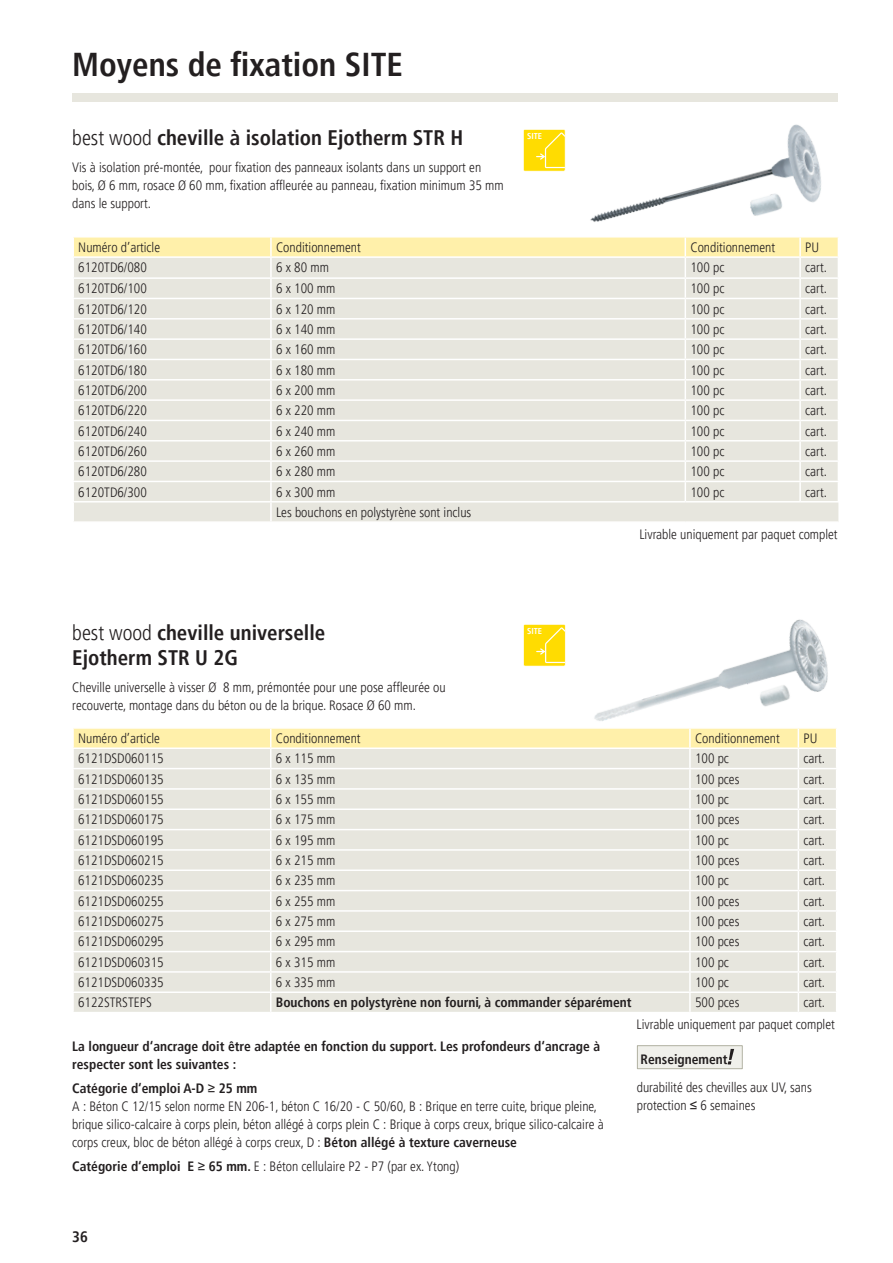
<style>
.page{position:relative;width:893px;height:1263px;background:#fff}
.page>*{position:absolute;margin:0;border:0;box-sizing:border-box;transform-origin:0 0}
.t1{font:700 condensed 33px "Frutiger LT Pro";color:#231f20}
.Eigenschaften_S1{font:700 condensed 21px "Frutiger LT Pro";color:#231f20}
.t2{font:700 condensed 15px "Frutiger LT Pro";color:#231f20}
.t3{font:300 condensed 13.5px/18px "Frutiger LT Pro";color:#231f20}
.t4{font:700 condensed 13.5px/18px "Frutiger LT Pro";color:#231f20}
.t5{font:700 condensed 8.55px "Frutiger LT Pro";color:#fff}
.s1{font-weight:300}
.s2{font-family:"Arial";font-weight:400;font-stretch:normal}
.s3{font-weight:700}
</style>
<div class="page">
<img style="left:590px;top:124px;width:231px;height:98px">
<svg style="left:73px;top:237px;width:766px;height:284px;background:#eae8dd"></svg>
<hr style="left:685px;top:501px;width:115px;height:1px;background:#fff">
<hr style="left:800px;top:501px;width:39px;height:1px;background:#fff">
<div style="left:72px;top:94px;width:766px;height:8px;background:#e7e6de"></div>
<svg style="left:73px;top:728px;width:764px;height:284px;background:#eae8de"></svg>
<img style="left:583px;top:619px;width:254px;height:125px">
<svg style="left:523px;top:624px;width:43px;height:42px;background:#ffe01f"></svg>
<svg style="left:523px;top:129px;width:42px;height:42px;background:#ffdf1a"></svg>
<div style="left:637px;top:1046px;width:105px;height:23px;background:#f0f0eb"></div>
<svg style="left:728px;top:1049px;width:6px;height:15px"></svg>
<div style="left:637px;top:1045px;width:106px;height:24px;border:1px solid #b2b2a3"></div>
<p class="t1" style="left:72px;top:45px;width:332px">Moyens de fixation SITE</p>
<p class="Eigenschaften_S1" style="left:72px;top:125px;width:393px"><span class="s1">best wood</span> cheville à isolation Ejotherm STR H</p>
<p class="t3" style="left:72px;top:158px;width:433px">Vis à isolation pré-montée, pour fixation des panneaux isolants dans un support en bois, Ø 6 mm, rosace Ø 60 mm, fixation affleurée au panneau, fixation minimum 35 mm dans le support.</p>
<p class="t5" style="left:527px;top:131px;width:16px">SITE</p>
<p class="t3" style="left:78px;top:238px;width:83px">Numéro d’article</p>
<p class="t3" style="left:276px;top:238px;width:86px">Conditionnement</p>
<p class="t3" style="left:690px;top:238px;width:86px">Conditionnement</p>
<p class="t3" style="left:805px;top:238px;width:15px">PU</p>
<p class="t3" style="left:78px;top:259px;width:70px">6120TD6/080</p>
<p class="t3" style="left:276px;top:259px;width:54px">6 x 80 mm</p>
<p class="t3" style="left:690px;top:259px;width:35px">100 pc</p>
<p class="t3" style="left:805px;top:259px;width:23px">cart.</p>
<p class="t3" style="left:78px;top:280px;width:70px">6120TD6/100</p>
<p class="t3" style="left:276px;top:280px;width:61px">6 x 100 mm</p>
<p class="t3" style="left:690px;top:280px;width:35px">100 pc</p>
<p class="t3" style="left:805px;top:280px;width:23px">cart.</p>
<p class="t3" style="left:78px;top:300px;width:70px">6120TD6/120</p>
<p class="t3" style="left:276px;top:300px;width:61px">6 x 120 mm</p>
<p class="t3" style="left:690px;top:300px;width:35px">100 pc</p>
<p class="t3" style="left:805px;top:300px;width:23px">cart.</p>
<p class="t3" style="left:78px;top:320px;width:70px">6120TD6/140</p>
<p class="t3" style="left:276px;top:320px;width:61px">6 x 140 mm</p>
<p class="t3" style="left:690px;top:320px;width:35px">100 pc</p>
<p class="t3" style="left:805px;top:320px;width:23px">cart.</p>
<p class="t3" style="left:78px;top:341px;width:70px">6120TD6/160</p>
<p class="t3" style="left:276px;top:341px;width:61px">6 x 160 mm</p>
<p class="t3" style="left:690px;top:341px;width:35px">100 pc</p>
<p class="t3" style="left:805px;top:341px;width:23px">cart.</p>
<p class="t3" style="left:78px;top:361px;width:70px">6120TD6/180</p>
<p class="t3" style="left:276px;top:361px;width:61px">6 x 180 mm</p>
<p class="t3" style="left:690px;top:361px;width:35px">100 pc</p>
<p class="t3" style="left:805px;top:361px;width:23px">cart.</p>
<p class="t3" style="left:78px;top:381px;width:70px">6120TD6/200</p>
<p class="t3" style="left:276px;top:381px;width:61px">6 x 200 mm</p>
<p class="t3" style="left:690px;top:381px;width:35px">100 pc</p>
<p class="t3" style="left:805px;top:381px;width:23px">cart.</p>
<p class="t3" style="left:78px;top:402px;width:70px">6120TD6/220</p>
<p class="t3" style="left:276px;top:402px;width:61px">6 x 220 mm</p>
<p class="t3" style="left:690px;top:402px;width:35px">100 pc</p>
<p class="t3" style="left:805px;top:402px;width:23px">cart.</p>
<p class="t3" style="left:78px;top:422px;width:70px">6120TD6/240</p>
<p class="t3" style="left:276px;top:422px;width:61px">6 x 240 mm</p>
<p class="t3" style="left:690px;top:422px;width:35px">100 pc</p>
<p class="t3" style="left:805px;top:422px;width:23px">cart.</p>
<p class="t3" style="left:78px;top:442px;width:70px">6120TD6/260</p>
<p class="t3" style="left:276px;top:442px;width:61px">6 x 260 mm</p>
<p class="t3" style="left:690px;top:442px;width:35px">100 pc</p>
<p class="t3" style="left:805px;top:442px;width:23px">cart.</p>
<p class="t3" style="left:78px;top:463px;width:70px">6120TD6/280</p>
<p class="t3" style="left:276px;top:463px;width:61px">6 x 280 mm</p>
<p class="t3" style="left:690px;top:463px;width:35px">100 pc</p>
<p class="t3" style="left:805px;top:463px;width:23px">cart.</p>
<p class="t3" style="left:78px;top:483px;width:70px">6120TD6/300</p>
<p class="t3" style="left:276px;top:483px;width:61px">6 x 300 mm</p>
<p class="t3" style="left:690px;top:483px;width:35px">100 pc</p>
<p class="t3" style="left:805px;top:483px;width:23px">cart.</p>
<p class="t3" style="left:276px;top:503px;width:197px">Les bouchons en polystyrène sont inclus</p>
<p class="t3" style="left:639px;top:525px;width:200px">Livrable uniquement par paquet complet</p>
<p class="Eigenschaften_S1" style="left:72px;top:620px;width:255px"><span class="s1">best wood</span> cheville universelle</p>
<p class="Eigenschaften_S1" style="left:72px;top:645px;width:167px">Ejotherm STR U 2G</p>
<p class="t3" style="left:72px;top:678px;width:375px">Cheville universelle à visser Ø 8 mm, prémontée pour une pose affleurée ou recouverte, montage dans du béton ou de la brique. Rosace Ø 60 mm.</p>
<p class="t5" style="left:527px;top:626px;width:16px">SITE</p>
<p class="t3" style="left:78px;top:730px;width:83px">Numéro d’article</p>
<p class="t3" style="left:276px;top:730px;width:86px">Conditionnement</p>
<p class="t3" style="left:695px;top:730px;width:86px">Conditionnement</p>
<p class="t3" style="left:803px;top:730px;width:15px">PU</p>
<p class="t3" style="left:78px;top:750px;width:87px">6121DSD060115</p>
<p class="t3" style="left:276px;top:750px;width:61px">6 x 115 mm</p>
<p class="t3" style="left:695px;top:750px;width:35px">100 pc</p>
<p class="t3" style="left:803px;top:750px;width:23px">cart.</p>
<p class="t3" style="left:78px;top:770px;width:87px">6121DSD060135</p>
<p class="t3" style="left:276px;top:770px;width:61px">6 x 135 mm</p>
<p class="t3" style="left:695px;top:770px;width:46px">100 pces</p>
<p class="t3" style="left:803px;top:770px;width:23px">cart.</p>
<p class="t3" style="left:78px;top:791px;width:87px">6121DSD060155</p>
<p class="t3" style="left:276px;top:791px;width:61px">6 x 155 mm</p>
<p class="t3" style="left:695px;top:791px;width:35px">100 pc</p>
<p class="t3" style="left:803px;top:791px;width:23px">cart.</p>
<p class="t3" style="left:78px;top:811px;width:87px">6121DSD060175</p>
<p class="t3" style="left:276px;top:811px;width:61px">6 x 175 mm</p>
<p class="t3" style="left:695px;top:811px;width:46px">100 pces</p>
<p class="t3" style="left:803px;top:811px;width:23px">cart.</p>
<p class="t3" style="left:78px;top:831px;width:87px">6121DSD060195</p>
<p class="t3" style="left:276px;top:831px;width:61px">6 x 195 mm</p>
<p class="t3" style="left:695px;top:831px;width:35px">100 pc</p>
<p class="t3" style="left:803px;top:831px;width:23px">cart.</p>
<p class="t3" style="left:78px;top:852px;width:87px">6121DSD060215</p>
<p class="t3" style="left:276px;top:852px;width:61px">6 x 215 mm</p>
<p class="t3" style="left:695px;top:852px;width:46px">100 pces</p>
<p class="t3" style="left:803px;top:852px;width:23px">cart.</p>
<p class="t3" style="left:78px;top:872px;width:87px">6121DSD060235</p>
<p class="t3" style="left:276px;top:872px;width:61px">6 x 235 mm</p>
<p class="t3" style="left:695px;top:872px;width:35px">100 pc</p>
<p class="t3" style="left:803px;top:872px;width:23px">cart.</p>
<p class="t3" style="left:78px;top:892px;width:87px">6121DSD060255</p>
<p class="t3" style="left:276px;top:892px;width:61px">6 x 255 mm</p>
<p class="t3" style="left:695px;top:892px;width:46px">100 pces</p>
<p class="t3" style="left:803px;top:892px;width:23px">cart.</p>
<p class="t3" style="left:78px;top:913px;width:87px">6121DSD060275</p>
<p class="t3" style="left:276px;top:913px;width:61px">6 x 275 mm</p>
<p class="t3" style="left:695px;top:913px;width:46px">100 pces</p>
<p class="t3" style="left:803px;top:913px;width:23px">cart.</p>
<p class="t3" style="left:78px;top:933px;width:87px">6121DSD060295</p>
<p class="t3" style="left:276px;top:933px;width:61px">6 x 295 mm</p>
<p class="t3" style="left:695px;top:933px;width:46px">100 pces</p>
<p class="t3" style="left:803px;top:933px;width:23px">cart.</p>
<p class="t3" style="left:78px;top:953px;width:87px">6121DSD060315</p>
<p class="t3" style="left:276px;top:953px;width:61px">6 x 315 mm</p>
<p class="t3" style="left:695px;top:953px;width:35px">100 pc</p>
<p class="t3" style="left:803px;top:953px;width:23px">cart.</p>
<p class="t3" style="left:78px;top:974px;width:87px">6121DSD060335</p>
<p class="t3" style="left:276px;top:974px;width:61px">6 x 335 mm</p>
<p class="t3" style="left:695px;top:974px;width:35px">100 pc</p>
<p class="t3" style="left:803px;top:974px;width:23px">cart.</p>
<p class="t3" style="left:78px;top:994px;width:75px">6122STRSTEPS</p>
<p class="t4" style="left:276px;top:994px;width:357px">Bouchons en polystyrène non fourni, à commander séparément</p>
<p class="t3" style="left:695px;top:994px;width:46px">500 pces</p>
<p class="t3" style="left:803px;top:994px;width:23px">cart.</p>
<p class="t3" style="left:637px;top:1015px;width:200px">Livrable uniquement par paquet complet</p>
<p class="t4" style="left:72px;top:1038px;width:529px">La longueur d‘ancrage doit être adaptée en fonction du support. Les profondeurs d‘ancrage à respecter sont les suivantes :</p>
<p class="t4" style="left:72px;top:1080px;width:187px">Catégorie d‘emploi A-D <span class="s2">≥</span> 25 mm</p>
<p class="t3" style="left:72px;top:1098px;width:533px">A : Béton C 12/15 selon norme EN 206-1, béton C 16/20 - C 50/60, B : Brique en terre cuite, brique pleine, brique silico-calcaire à corps plein, béton allégé à corps plein C : Brique à corps creux, brique silico-calcaire à corps creux, bloc de béton allégé à corps creux, D : <span class="s3">Béton allégé à texture caverneuse</span></p>
<p class="t3" style="left:72px;top:1158px;width:388px"><span class="s3">Catégorie d‘emploi E</span> <span class="s2">≥</span> <span class="s3">65 mm.</span> E : Béton cellulaire P2 - P7 (par ex. Ytong)</p>
<p class="t2" style="left:72px;top:1227px;width:17px">36</p>
<p class="t4" style="left:641px;top:1051px;width:89px">Renseignement</p>
<p class="t3" style="left:637px;top:1078px;width:177px">durabilité des chevilles aux UV, sans protection <span class="s2">≤</span> 6 semaines</p>
</div>
